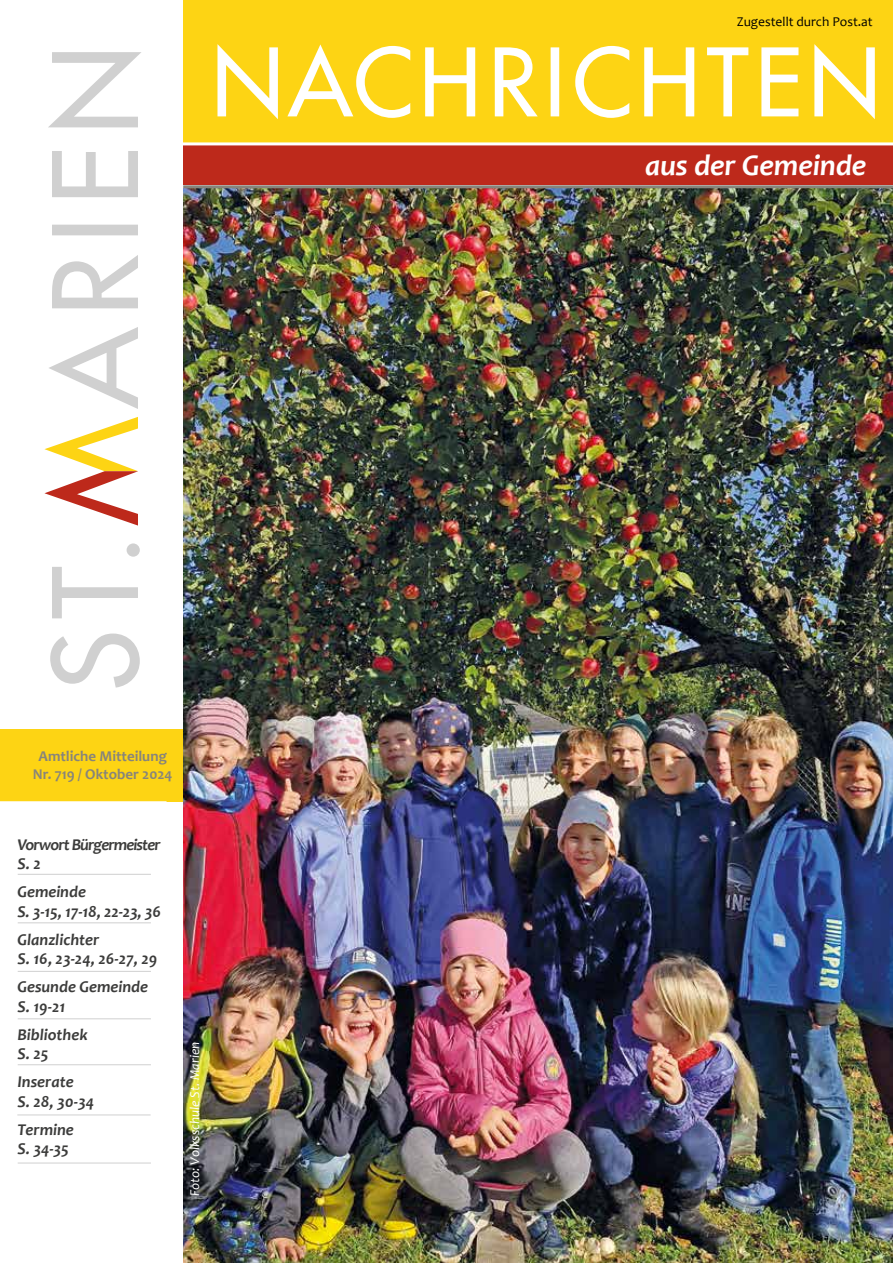
<style>
.page{position:relative;width:893px;height:1263px;background:#fff}
.page>*{position:absolute;margin:0;border:0;box-sizing:border-box;transform-origin:0 0}
.t1{font:italic 700 30px "Candara";color:#fff}
.t2{font:italic 700 16.5px/19.5px "Candara";color:#3c3c3b}
.t3{font:italic 700 16.5px/19.5px "Candara";letter-spacing:-.05em;color:#3c3c3b}
.t4{font:700 15px/18px "Candara";color:#87847b;text-align:center}
.t5{font:italic 13.5px "Candara";color:#fff}
.t6{font:13.5px "Candara";color:#000}
</style>
<div class="page">
<div style="left:183px;top:144px;width:710px;height:41px;background:#bd291b"></div>
<div style="left:183px;top:0;width:710px;height:142px;background:#fdd414"></div>
<img style="left:183px;top:189px;width:710px;height:1074px">
<svg style="left:217px;top:44px;width:658px;height:75px"></svg>
<hr style="left:183px;top:142px;width:710px;height:3px;background:#fff">
<hr style="left:183px;top:185px;width:710px;height:3px;background:#87847b">
<svg style="left:48px;top:52px;width:93px;height:357px"></svg>
<svg style="left:50px;top:543px;width:90px;height:145px"></svg>
<svg style="left:44px;top:417px;width:94px;height:109px"></svg>
<div style="left:0;top:729px;width:183px;height:72px;background:#fdd414"></div>
<hr style="left:18px;top:874px;width:133px;height:1px;background:#d0d0d0">
<hr style="left:18px;top:922px;width:133px;height:1px;background:#d0d0d0">
<hr style="left:18px;top:971px;width:133px;height:1px;background:#d0d0d0">
<hr style="left:18px;top:1018px;width:133px;height:1px;background:#d0d0d0">
<hr style="left:18px;top:1064px;width:133px;height:1px;background:#d0d0d0">
<hr style="left:17px;top:1114px;width:134px;height:1px;background:#d0d0d0">
<hr style="left:18px;top:1163px;width:133px;height:1px;background:#d0d0d0">
<p class="t4" style="left:33px;top:747px;width:141px">Amtliche Mitteilung<br>Nr. 719 / Oktober 2024</p>
<p class="t3" style="left:17px;top:834px;width:145px">Vorwort Bürgermeister<br>S. 2</p>
<p class="t2" style="left:17px;top:882px;width:145px">Gemeinde<br>S. 3-15, 17-18, 22-23, 36</p>
<p class="t2" style="left:17px;top:929px;width:142px">Glanzlichter<br>S. 16, 23-24, 26-27, 29</p>
<p class="t2" style="left:17px;top:977px;width:132px">Gesunde Gemeinde<br>S. 19-21</p>
<p class="t2" style="left:17px;top:1024px;width:72px">Bibliothek<br>S. 25</p>
<p class="t2" style="left:17px;top:1072px;width:78px">Inserate<br>S. 28, 30-34</p>
<p class="t2" style="left:17px;top:1119px;width:58px">Termine<br>S. 34-35</p>
<p class="t5" style="left:186px;top:1196px;width:156px;rotate:-90deg">Foto: Volksschule St. Marien</p>
<p class="t6" style="left:737px;top:14px;width:138px">Zugestellt durch Post.at</p>
<h1 class="t1" style="left:645px;top:147px;width:223px">aus der Gemeinde</h1>
</div>
